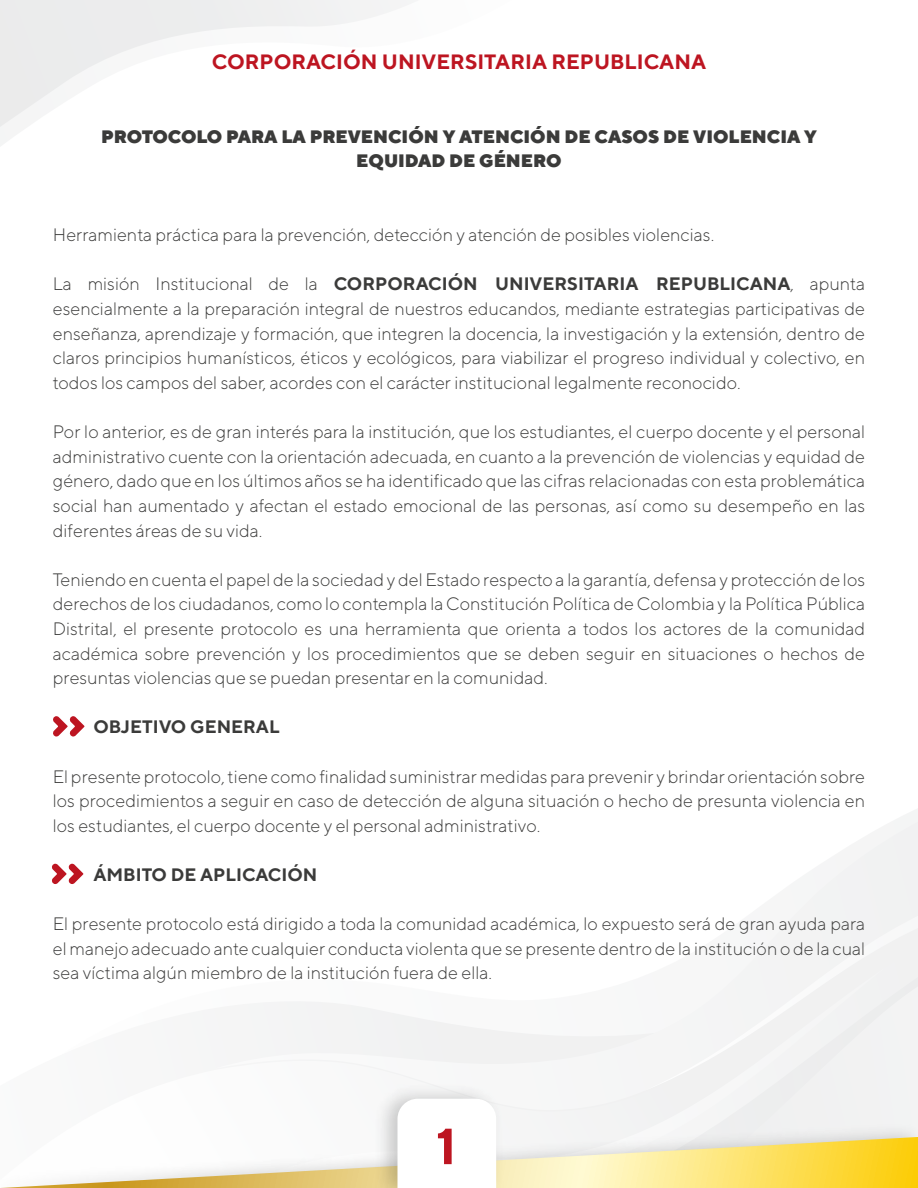
<style>
.page{position:relative;width:918px;height:1188px;background:#fff}
.page>*{position:absolute;margin:0;border:0;box-sizing:border-box;transform-origin:0 0}
.t1{font:700 50.7px "TT Norms";color:#bd1521}
.t2{font:700 20.7px "TT Norms";color:#bd1521}
.t3{font:300 18px/24.6px "TT Norms";color:#3b3b3a;text-align:justify}
.t4{font:900 18px/24.6px "TT Norms";color:#3b3b3a;text-align:center}
.t5{font:700 18px "TT Norms";color:#3b3b3a}
.s1{font-weight:700}
</style>
<div class="page">
<svg style="left:832px;top:809px;width:86px;height:71px"></svg>
<div style="left:746px;top:880px;width:172px;height:212px;background:#f2f3f3"></div>
<svg style="left:247px;top:967px;width:639px;height:147px"></svg>
<svg style="left:0;top:0;width:415px;height:146px"></svg>
<svg style="left:53px;top:716px;width:32px;height:21px"></svg>
<svg style="left:52px;top:864px;width:31px;height:20px"></svg>
<svg style="left:0;top:1137px;width:918px;height:51px"></svg>
<img style="left:366px;top:1076px;width:145px;height:112px">
<svg style="left:397px;top:1099px;width:99px;height:89px"></svg>
<p class="t2" style="left:212px;top:49px;width:496px">CORPORACIÓN UNIVERSITARIA REPUBLICANA</p>
<p class="t4" style="left:101px;top:124px;width:717px">PROTOCOLO PARA LA PREVENCIÓN Y ATENCIÓN DE CASOS DE VIOLENCIA Y<br>EQUIDAD DE GÉNERO</p>
<p class="t3" style="left:53px;top:222px;width:663px">Herramienta práctica para la prevención, detección y atención de posibles violencias.</p>
<p class="t3" style="left:53px;top:271px;width:814px">La misión Institucional de la <span class="s1">CORPORACIÓN UNIVERSITARIA REPUBLICANA</span>, apunta esencialmente a la preparación integral de nuestros educandos, mediante estrategias participativas de enseñanza, aprendizaje y formación, que integren la docencia, la investigación y la extensión, dentro de claros principios humanísticos, éticos y ecológicos, para viabilizar el progreso individual y colectivo, en todos los campos del saber, acordes con el carácter institucional legalmente reconocido.</p>
<p class="t3" style="left:53px;top:419px;width:814px">Por lo anterior, es de gran interés para la institución, que los estudiantes, el cuerpo docente y el personal administrativo cuente con la orientación adecuada, en cuanto a la prevención de violencias y equidad de género, dado que en los últimos años se ha identificado que las cifras relacionadas con esta problemática social han aumentado y afectan el estado emocional de las personas, así como su desempeño en las diferentes áreas de su vida.</p>
<p class="t3" style="left:53px;top:567px;width:814px">Teniendo en cuenta el papel de la sociedad y del Estado respecto a la garantía, defensa y protección de los derechos de los ciudadanos, como lo contempla la Constitución Política de Colombia y la Política Pública Distrital, el presente protocolo es una herramienta que orienta a todos los actores de la comunidad académica sobre prevención y los procedimientos que se deben seguir en situaciones o hechos de presuntas violencias que se puedan presentar en la comunidad.</p>
<p class="t5" style="left:93px;top:716px;width:188px">OBJETIVO GENERAL</p>
<p class="t3" style="left:53px;top:764px;width:814px">El presente protocolo, tiene como finalidad suministrar medidas para prevenir y brindar orientación sobre los procedimientos a seguir en caso de detección de alguna situación o hecho de presunta violencia en los estudiantes, el cuerpo docente y el personal administrativo.</p>
<p class="t5" style="left:93px;top:863px;width:226px">ÁMBITO DE APLICACIÓN</p>
<p class="t3" style="left:53px;top:911px;width:814px">El presente protocolo está dirigido a toda la comunidad académica, lo expuesto será de gran ayuda para el manejo adecuado ante cualquier conducta violenta que se presente dentro de la institución o de la cual sea víctima algún miembro de la institución fuera de ella.</p>
<h1 class="t1" style="left:436px;top:1114px;width:22px">1</h1>
</div>
